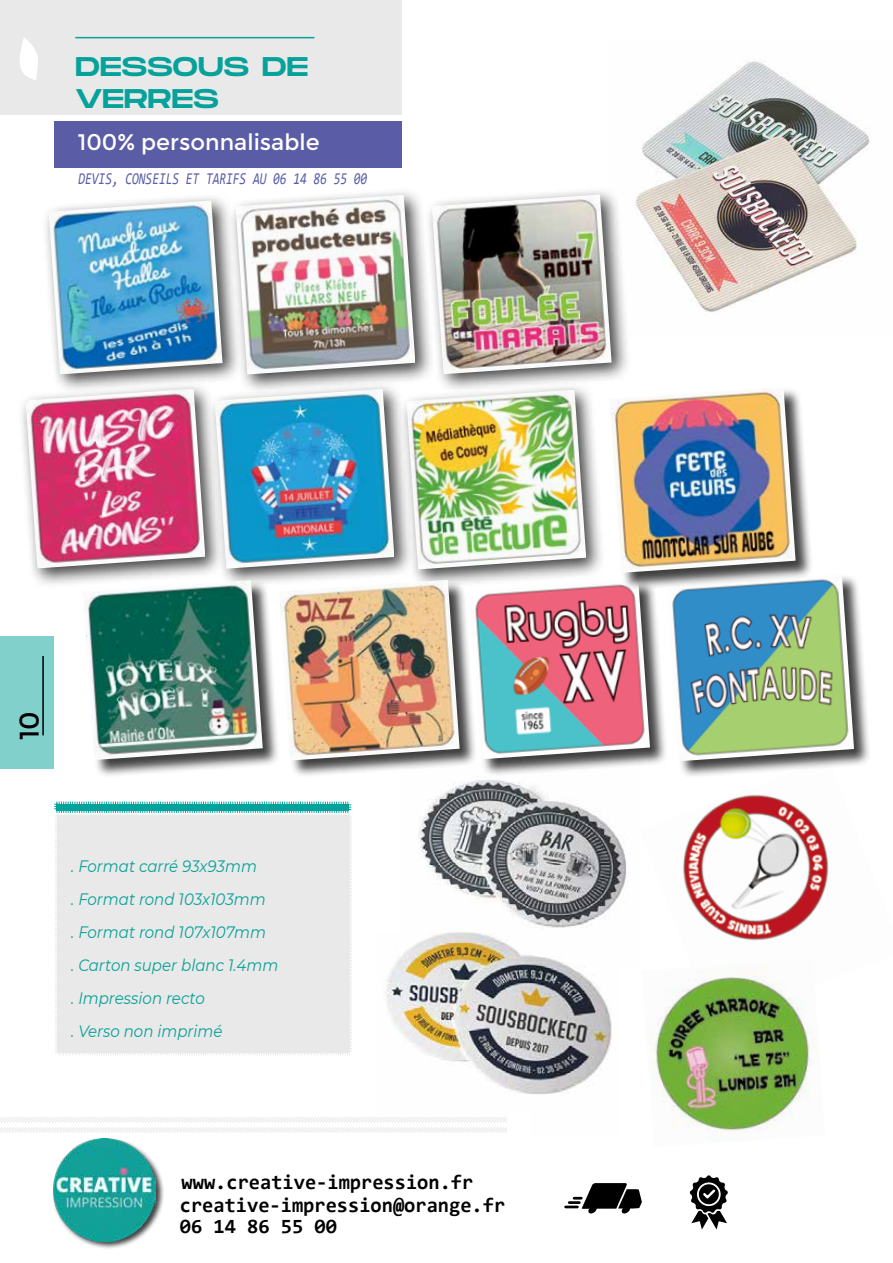
<style>
.page{position:relative;width:893px;height:1263px;background:#fff}
.page>*{position:absolute;margin:0;border:0;box-sizing:border-box;transform-origin:0 0}
.t1{font:27px/32.4px "Monument Extended";letter-spacing:-.01em;color:#04a29a}
.t2{font:27px "Montserrat";color:#000}
.t3{font:22.5px "Montserrat";color:#fff}
.t4{font:700 20.4px/21.1px "Consolas";color:#000}
.t5{font:italic 16.5px/33px "Montserrat";color:#07a198;scale:.91 1}
.t6{font:italic 16.5px "Consolas";color:#5a5ea6;scale:.74 1}
</style>
<div class="page">
<img style="left:418px;top:780px;width:209px;height:153px">
<img style="left:386px;top:933px;width:230px;height:162px">
<div style="left:0;top:636px;width:54px;height:133px;background:#81d0cc"></div>
<div style="left:0;top:0;width:402px;height:115px;background:#e9e9e9"></div>
<hr style="left:75px;top:37px;width:239px;height:1px;background:#07a198">
<hr style="left:42px;top:656px;width:2px;height:79px;background:#000">
<div style="left:54px;top:121px;width:348px;height:47px;background:#5a5da5"></div>
<svg style="left:566px;top:1183px;width:76px;height:30px"></svg>
<svg style="left:690px;top:1175px;width:38px;height:54px"></svg>
<div style="left:52px;top:1137px;width:113px;height:112px;background:#000;opacity:.75"></div>
<img style="left:53px;top:1138px;width:103px;height:103px">
<img style="left:682px;top:794px;width:147px;height:147px">
<div style="left:228px;top:187px;width:207px;height:207px;background:#000;opacity:.75"></div>
<img style="left:242px;top:195px;width:173px;height:179px">
<img style="left:635px;top:59px;width:235px;height:253px">
<div style="left:424px;top:187px;width:207px;height:207px;background:#000;opacity:.75"></div>
<img style="left:432px;top:194px;width:180px;height:180px">
<div style="left:18px;top:381px;width:207px;height:207px;background:#000;opacity:.75"></div>
<img style="left:26px;top:389px;width:179px;height:179px">
<div style="left:470px;top:579px;width:198px;height:198px;background:#000;opacity:.75"></div>
<img style="left:478px;top:579px;width:172px;height:180px">
<div style="left:207px;top:381px;width:207px;height:207px;background:#000;opacity:.75"></div>
<img style="left:215px;top:389px;width:179px;height:180px">
<div style="left:399px;top:382px;width:207px;height:207px;background:#000;opacity:.75"></div>
<img style="left:406px;top:390px;width:180px;height:179px">
<div style="left:83px;top:580px;width:198px;height:198px;background:#000;opacity:.75"></div>
<img style="left:83px;top:580px;width:180px;height:180px">
<svg style="left:0;top:1117px;width:507px;height:16px"></svg>
<div style="left:55px;top:814px;width:297px;height:241px;background:#e9e9e9"></div>
<img style="left:648px;top:966px;width:166px;height:173px">
<svg style="left:20px;top:38px;width:18px;height:42px"></svg>
<div style="left:41px;top:193px;width:201px;height:201px;background:#000;opacity:.75"></div>
<img style="left:49px;top:200px;width:174px;height:174px">
<div style="left:667px;top:574px;width:205px;height:205px;background:#000;opacity:.75"></div>
<img style="left:667px;top:574px;width:187px;height:187px">
<div style="left:279px;top:580px;width:199px;height:198px;background:#000;opacity:.75"></div>
<img style="left:279px;top:580px;width:181px;height:180px">
<div style="left:610px;top:387px;width:203px;height:204px;background:#000;opacity:.75"></div>
<img style="left:610px;top:387px;width:186px;height:186px">
<svg style="left:54px;top:801px;width:298px;height:13px;background:#54bfb9"></svg>
<h1 class="t1" style="left:75px;top:49px;width:235px">DESSOUS DE<br>VERRES</h1>
<h2 class="t3" style="left:78px;top:129px;width:243px">100% personnalisable</h2>
<p class="t6" style="left:78px;top:167px;width:392px">DEVIS, CONSEILS ET TARIFS AU 06 14 86 55 00</p>
<h1 class="t2" style="left:14px;top:740px;width:30px;rotate:-90deg">10</h1>
<p class="t5" style="left:71px;top:849px;width:229px">. Format carré 93x93mm<br>. Format rond 103x103mm<br>. Format rond 107x107mm<br>. Carton super blanc 1.4mm . Impression recto<br>. Verso non imprimé</p>
<p class="t4" style="left:182px;top:1172px;width:293px">www.creative-impression.fr</p>
<p class="t4" style="left:180px;top:1194px;width:327px">creative-impression@orange.fr<br>06 14 86 55 00</p>
</div>
